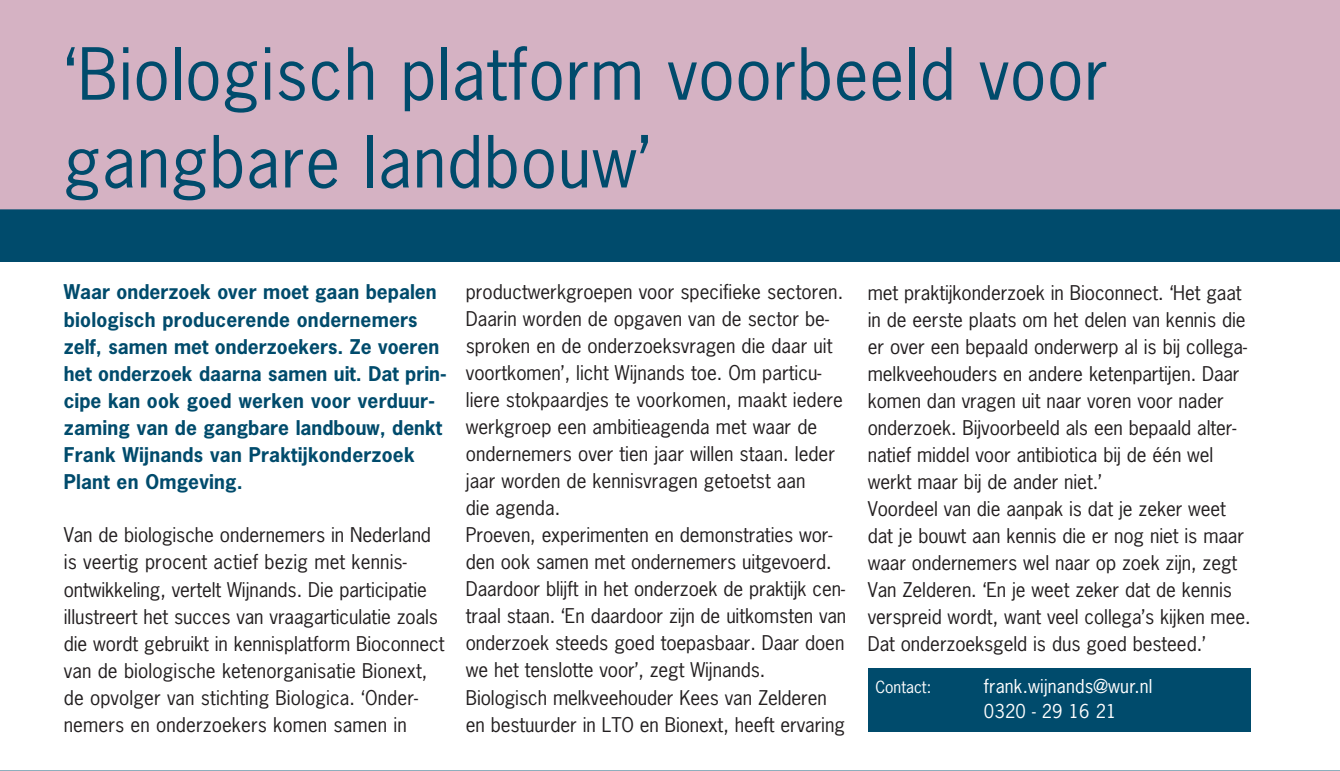
<style>
.page{position:relative;width:1340px;height:771px;background:#fff}
.page>*{position:absolute;margin:0;border:0;box-sizing:border-box;transform-origin:0 0}
.t1{font:67.5px/87.8px "News Gothic Std";letter-spacing:.015em;color:#004b6c}
.t2{font:19.12px/27px "News Gothic Std";letter-spacing:-.005em;color:#231f20}
.t3{font:700 19.12px/27px "News Gothic Std";color:#004b6c}
.t4{font:18px/25.2px "News Gothic Std";letter-spacing:.01em;color:#fff}
.t5{font:15.75px "News Gothic Std";color:#fff}
</style>
<div class="page">
<div style="left:0;top:0;width:1339px;height:210px;background:#d5b2c3"></div>
<div style="left:0;top:210px;width:1339px;height:51px;background:#004b6c"></div>
<hr style="left:0;top:209px;width:1339px;height:3px;background:#004b6c">
<div style="left:867px;top:668px;width:383px;height:63px;background:#004b6c"></div>
<hr style="left:0;top:770px;width:1339px;height:1px;background:#004b6c">
<h1 class="t1" style="left:64px;top:30px;width:1045px">‘Biologisch platform voorbeeld voor gangbare landbouw’</h1>
<p class="t2" style="left:466px;top:278px;width:382px">productwerkgroepen voor specifieke sectoren.<br>Daarin worden de opgaven van de sector be&shy;sproken en de onderzoeksvragen die daar uit voortkomen’, licht Wijnands toe. Om particu&shy;liere stokpaardjes te voorkomen, maakt iedere werkgroep een ambitieagenda met waar de ondernemers over tien jaar willen staan. Ieder jaar worden de kennisvragen getoetst aan<br>die agenda.<br>Proeven, experimenten en demonstraties wor&shy;den ook samen met ondernemers uitgevoerd.<br>Daardoor blijft in het onderzoek de praktijk cen&shy;traal staan. ‘En daardoor zijn de uitkomsten van onderzoek steeds goed toepasbaar. Daar doen we het tenslotte voor’, zegt Wijnands.<br>Biologisch melkveehouder Kees van Zelderen en bestuurder in LTO en Bionext, heeft ervaring</p>
<p class="t3" style="left:64px;top:278px;width:384px">Waar onderzoek over moet gaan bepalen biologisch producerende ondernemers zelf, samen met onderzoekers. Ze voeren het onderzoek daarna samen uit. Dat prin&shy;cipe kan ook goed werken voor verduur&shy;zaming van de gangbare landbouw, denkt Frank Wijnands van Praktijkonderzoek Plant en Omgeving.</p>
<p class="t2" style="left:867px;top:279px;width:384px">met praktijkonderzoek in Bioconnect. ‘Het gaat in de eerste plaats om het delen van kennis die er over een bepaald onderwerp al is bij collega&shy;melkveehouders en andere ketenpartijen. Daar komen dan vragen uit naar voren voor nader onderzoek. Bijvoorbeeld als een bepaald alter&shy;natief middel voor antibiotica bij de één wel werkt maar bij de ander niet.’<br>Voordeel van die aanpak is dat je zeker weet dat je bouwt aan kennis die er nog niet is maar waar ondernemers wel naar op zoek zijn, zegt Van Zelderen. ‘En je weet zeker dat de kennis verspreid wordt, want veel collega’s kijken mee.<br>Dat onderzoeksgeld is dus goed besteed.’</p>
<p class="t5" style="left:875px;top:677px;width:57px">Contact:</p>
<p class="t4" style="left:983px;top:673px;width:170px">frank.wijnands@wur.nl<br>0320 - 29 16 21</p>
<p class="t2" style="left:64px;top:522px;width:382px">Van de biologische ondernemers in Nederland is veertig procent actief bezig met kennis&shy;ontwikkeling, vertelt Wijnands. Die participatie illustreert het succes van vraagarticulatie zoals die wordt gebruikt in kennisplatform Bioconnect van de biologische ketenorganisatie Bionext, de opvolger van stichting Biologica. ‘Onder&shy;nemers en onderzoekers komen samen in</p>
</div>
